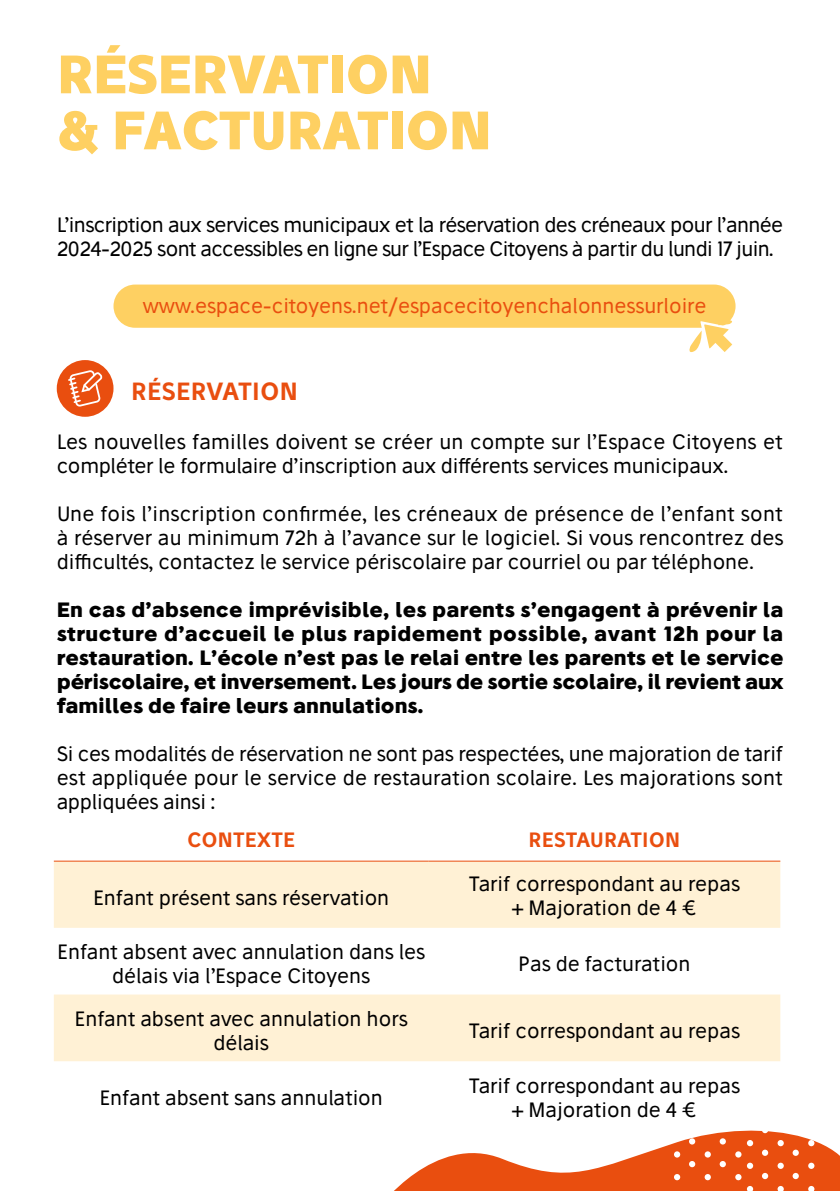
<style>
.page{position:relative;width:840px;height:1191px;background:#fff}
.page>*{position:absolute;margin:0;border:0;box-sizing:border-box;transform-origin:0 0}
.t1{font:700 52px/56px "Stilu";letter-spacing:-.01em;color:#fed062}
.t2{font:600 24px "Stilu";letter-spacing:.01em;color:#e94e0f}
.t3{font:20px/24px "Stilu";color:#000;text-align:center}
.t4{font:700 20px/24px "Stilu";color:#000;text-align:justify}
.t5{font:20px/24px "Stilu";letter-spacing:-.03em;color:#000}
.t6{font:20px "Stilu";color:#e94e0f}
.t7{font:600 20px "Stilu";letter-spacing:.01em;color:#e94e0f}
</style>
<div class="page">
<svg style="left:394px;top:1130px;width:445px;height:61px"></svg>
<svg style="left:734px;top:1174px;width:7px;height:6px"></svg>
<div style="left:113px;top:284px;width:622px;height:44px;background:#fed062;border-radius:22px"></div>
<div style="left:57px;top:360px;width:56px;height:57px;background:#e94e0f;border-radius:50%"></div>
<svg style="left:688px;top:320px;width:43px;height:32px"></svg>
<svg style="left:68px;top:371px;width:34px;height:36px"></svg>
<svg style="left:54px;top:861px;width:725px;height:200px;fill:#fff1d5"></svg>
<hr style="left:54px;top:860px;width:374px;height:1px;background:#e94e0f">
<hr style="left:428px;top:860px;width:351px;height:1px;background:#e94e0f">
<h1 class="t1" style="left:57px;top:45px;width:436px">RÉSERVATION<br>&amp; FACTURATION</h1>
<p class="t5" style="left:57px;top:213px;width:727px">L’inscription aux services municipaux et la réservation des créneaux pour l’année<br>2024-2025 sont accessibles en ligne sur l’Espace Citoyens à partir du lundi 17 juin.</p>
<p class="t6" style="left:143px;top:293px;width:564px">www.espace-citoyens.net/espacecitoyenchalonnessurloire</p>
<p class="t2" style="left:131px;top:376px;width:168px">RÉSERVATION</p>
<p class="t3" style="left:57px;top:429px;width:727px;text-align:left">Les nouvelles familles doivent se créer un compte sur l’Espace Citoyens et compléter le formulaire d’inscription aux différents services municipaux.</p>
<p class="t3" style="left:57px;top:501px;width:727px;text-align:justify">Une fois l’inscription confirmée, les créneaux de présence de l’enfant sont à réserver au minimum 72h à l’avance sur le logiciel. Si vous rencontrez des difficultés, contactez le service périscolaire par courriel ou par téléphone.</p>
<p class="t4" style="left:57px;top:597px;width:728px">En cas d’absence imprévisible, les parents s’engagent à prévenir la structure d’accueil le plus rapidement possible, avant 12h pour la restauration. L’école n’est pas le relai entre les parents et le service périscolaire, et inversement. Les jours de sortie scolaire, il revient aux familles de faire leurs annulations.</p>
<p class="t3" style="left:57px;top:741px;width:727px;text-align:justify">Si ces modalités de réservation ne sont pas respectées, une majoration de tarif est appliquée pour le service de restauration scolaire. Les majorations sont appliquées ainsi :</p>
<p class="t7" style="left:187px;top:826px;width:110px">CONTEXTE</p>
<p class="t7" style="left:528px;top:826px;width:153px">RESTAURATION</p>
<p class="t3" style="left:93px;top:885px;width:297px">Enfant présent sans réservation</p>
<p class="t3" style="left:468px;top:871px;width:272px">Tarif correspondant au repas + Majoration de 4 €</p>
<p class="t3" style="left:57px;top:939px;width:369px">Enfant absent avec annulation dans les délais via l’Espace Citoyens</p>
<p class="t3" style="left:518px;top:951px;width:174px">Pas de facturation</p>
<p class="t3" style="left:74px;top:1006px;width:334px">Enfant absent avec annulation hors délais</p>
<p class="t3" style="left:468px;top:1018px;width:272px">Tarif correspondant au repas</p>
<p class="t3" style="left:99px;top:1085px;width:285px">Enfant absent sans annulation</p>
<p class="t3" style="left:468px;top:1073px;width:272px">Tarif correspondant au repas + Majoration de 4 €</p>
</div>
